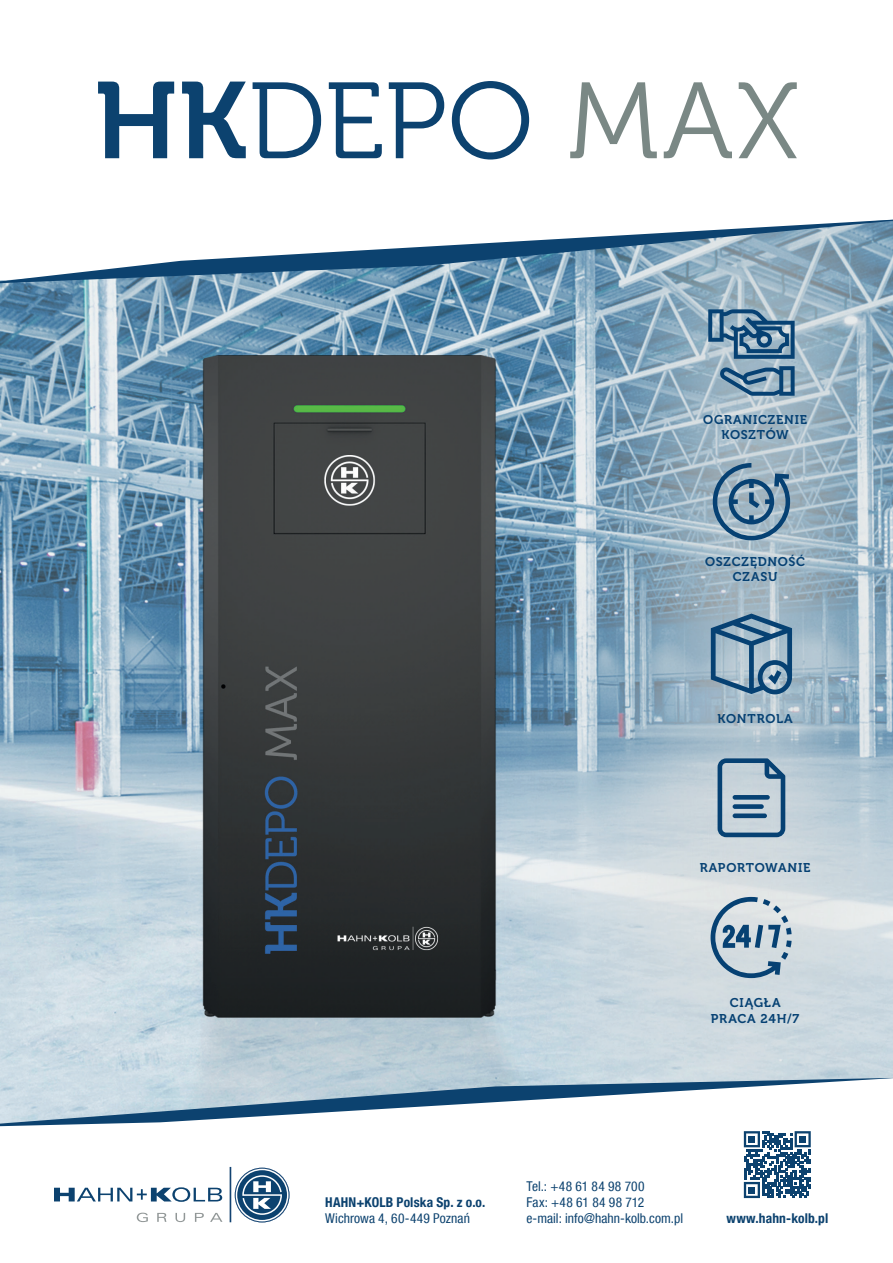
<style>
.page{position:relative;width:893px;height:1263px;background:#fff}
.page>*{position:absolute;margin:0;border:0;box-sizing:border-box;transform-origin:0 0}
.t1{font:108px "Museo 300";letter-spacing:.01em;color:#0c426f}
.t2{font:condensed 13.5px/16.2px "Helvetica Neue LT Com";letter-spacing:.005em;color:#0c426f}
.t3{font:700 condensed 13.5px "Helvetica Neue LT Com";letter-spacing:.01em;color:#0c426f}
.t4{font:12.6px/15.1px "Museo 700";letter-spacing:.06em;color:#064173;text-align:center}
.s1{font-family:"Museo 700"}
.s2{color:#7a8885}
</style>
<div class="page">
<img style="left:0;top:283px;width:893px;height:795px">
<svg style="left:0;top:220px;width:893px;height:63px"></svg>
<svg style="left:720px;top:366px;width:75px;height:30px;background:#6589a5"></svg>
<svg style="left:708px;top:309px;width:87px;height:50px;background:#6287a4"></svg>
<svg style="left:711px;top:613px;width:81px;height:81px;background:#7395ae"></svg>
<svg style="left:713px;top:463px;width:77px;height:77px;background:#7897ae"></svg>
<svg style="left:718px;top:758px;width:67px;height:79px;background:#95adbf"></svg>
<div style="left:733px;top:795px;width:37px;height:5px;background:#064173;border-radius:2px"></div>
<div style="left:733px;top:804px;width:31px;height:5px;background:#064173;border-radius:2px"></div>
<div style="left:733px;top:813px;width:34px;height:5px;background:#064173;border-radius:2px"></div>
<svg style="left:711px;top:897px;width:81px;height:81px;background:#a2b6c5"></svg>
<svg style="left:0;top:1078px;width:893px;height:144px"></svg>
<div style="left:748px;top:1136px;width:7px;height:7px;background:#0c426f"></div>
<div style="left:799px;top:1136px;width:7px;height:7px;background:#0c426f"></div>
<div style="left:748px;top:1186px;width:7px;height:7px;background:#0c426f"></div>
<h1 class="t1" style="left:94px;top:63px;width:706px"><span class="s1">HK</span>DEPO <span class="s2">MAX</span></h1>
<p class="t4" style="left:703px;top:412px;width:105px">OGRANICZENIE<br>KOSZTÓW</p>
<p class="t4" style="left:705px;top:554px;width:102px">OSZCZĘDNOŚĆ<br>CZASU</p>
<p class="t4" style="left:718px;top:712px;width:77px">KONTROLA</p>
<p class="t4" style="left:700px;top:861px;width:112px">RAPORTOWANIE</p>
<p class="t4" style="left:711px;top:996px;width:90px">CIĄGŁA<br>PRACA 24H/7</p>
<p class="t3" style="left:325px;top:1194px;width:162px">HAHN+KOLB Polska Sp. z o.o.</p>
<p class="t2" style="left:325px;top:1210px;width:146px">Wichrowa 4, 60-449 Poznań</p>
<p class="t2" style="left:526px;top:1177px;width:158px">Tel.: +48 61 84 98 700<br>Fax: +48 61 84 98 712 e-mail: info@hahn-kolb.com.pl</p>
<p class="t3" style="left:726px;top:1210px;width:103px">www.hahn-kolb.pl</p>
</div>
